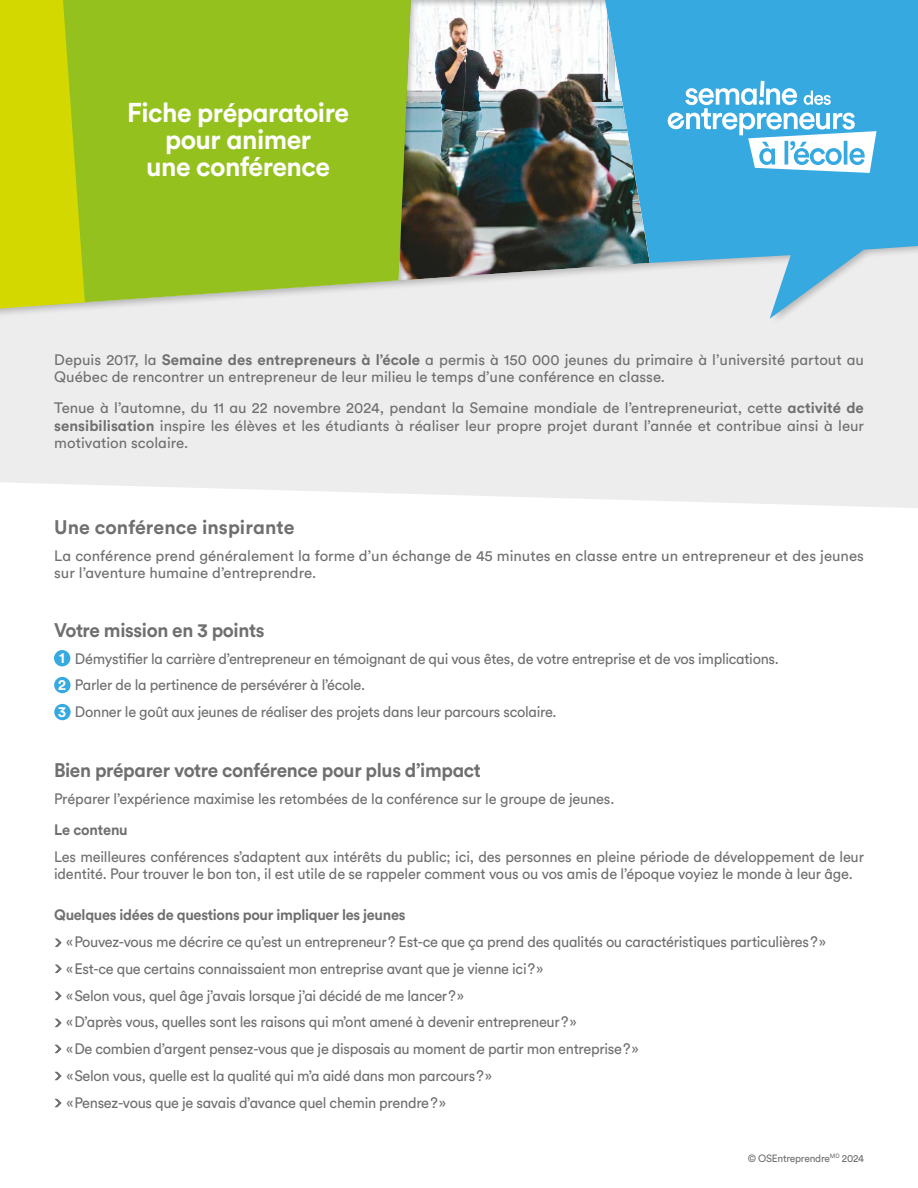
<style>
.page{position:relative;width:918px;height:1188px;background:#fff}
.page>*{position:absolute;margin:0;border:0;box-sizing:border-box;transform-origin:0 0}
.t1{font:700 27px/27px "Circular CM";letter-spacing:-.02em;color:#fff;text-align:center}
.t2{font:700 19.5px "Circular CM";letter-spacing:-.02em;color:#706f6f}
.t3{font:700 19.5px "Circular CM";color:#706f6f}
.t4{font:15px/26.7px "Circular CM";letter-spacing:-.02em;color:#706f6f}
.t5{font:15px/17.2px "Circular CM";color:#706f6f}
.t6{font:700 15px "Circular CM";letter-spacing:-.02em;color:#706f6f}
.t7{font:700 15px "Circular CM";color:#fff}
.t8{font:10.5px "Circular CM";letter-spacing:-.02em;color:#706f6f}
.s1{font-weight:700}
</style>
<div class="page">
<div style="left:0;top:325px;width:918px;height:183px;background:#ededed"></div>
<div style="left:0;top:0;width:918px;height:325px;background:#ededed"></div>
<div style="left:85px;top:0;width:329px;height:305px;background:#95c11f"></div>
<svg style="left:662px;top:0;width:256px;height:319px;fill:#36a9e1"></svg>
<div style="left:385px;top:0;width:277px;height:282px;background:#000;opacity:.25"></div>
<svg style="left:0;top:0;width:85px;height:309px;background:#cad406"></svg>
<svg style="left:667px;top:81px;width:210px;height:92px;background:#76c4ea"></svg>
<div style="left:54px;top:677px;width:17px;height:16px;background:#36a9e1;border-radius:50%"></div>
<div style="left:54px;top:650px;width:16px;height:16px;background:#36a9e1;border-radius:50%"></div>
<div style="left:54px;top:704px;width:17px;height:16px;background:#36a9e1;border-radius:50%"></div>
<svg style="left:55px;top:938px;width:7px;height:9px"></svg>
<svg style="left:55px;top:964px;width:7px;height:9px"></svg>
<svg style="left:54px;top:991px;width:8px;height:10px"></svg>
<svg style="left:54px;top:1018px;width:8px;height:10px"></svg>
<svg style="left:54px;top:1044px;width:8px;height:10px"></svg>
<svg style="left:54px;top:1071px;width:8px;height:10px"></svg>
<svg style="left:54px;top:1099px;width:8px;height:9px"></svg>
<h1 class="t1" style="left:127px;top:99px;width:223px">Fiche préparatoire pour animer<br>une conférence</h1>
<p class="t5" style="left:54px;top:351px;width:811px">Depuis 2017, la <span class="s1">Semaine des entrepreneurs à l’école</span> a permis à 150 000 jeunes du primaire à l’université partout au<br>Québec de rencontrer un entrepreneur de leur milieu le temps d’une conférence en classe.</p>
<p class="t4" style="left:54px;top:399px;width:811px;line-height:17.2px;text-align:justify">Tenue à l’automne, du 11 au 22 novembre 2024, pendant la Semaine mondiale de l’entrepreneuriat, cette <span class="s1">activité de sensibilisation</span> inspire les élèves et les étudiants à réaliser leur propre projet durant l’année et contribue ainsi à leur motivation scolaire.</p>
<h2 class="t3" style="left:54px;top:515px;width:242px">Une conférence inspirante</h2>
<p class="t5" style="left:54px;top:547px;width:811px">La conférence prend généralement la forme d’un échange de 45 minutes en classe entre un entrepreneur et des jeunes sur l’aventure humaine d’entreprendre.</p>
<h2 class="t2" style="left:54px;top:617px;width:212px">Votre mission en 3 points</h2>
<p class="t4" style="left:75px;top:645px;width:705px">Démystifier la carrière d’entrepreneur en témoignant de qui vous êtes, de votre entreprise et de vos implications.<br>Parler de la pertinence de persévérer à l’école.<br>Donner le goût aux jeunes de réaliser des projets dans leur parcours scolaire.</p>
<p class="t7" style="left:59px;top:648px;width:7px">1</p>
<p class="t7" style="left:58px;top:675px;width:9px">2</p>
<p class="t7" style="left:58px;top:702px;width:9px">3</p>
<h2 class="t2" style="left:54px;top:758px;width:428px">Bien préparer votre conférence pour plus d’impact</h2>
<p class="t4" style="left:54px;top:785px;width:562px">Préparer l’expérience maximise les retombées de la conférence sur le groupe de jeunes.</p>
<p class="t6" style="left:54px;top:820px;width:75px">Le contenu</p>
<p class="t4" style="left:54px;top:848px;width:812px;line-height:17.2px">Les meilleures conférences s’adaptent aux intérêts du public; ici, des personnes en pleine période de développement de leur identité. Pour trouver le bon ton, il est utile de se rappeler comment vous ou vos amis de l’époque voyiez le monde à leur âge.</p>
<p class="t6" style="left:54px;top:905px;width:353px">Quelques idées de questions pour impliquer les jeunes</p>
<p class="t4" style="left:66px;top:928px;width:761px">«Pouvez-vous me décrire ce qu’est un entrepreneur? Est-ce que ça prend des qualités ou caractéristiques particulières?» «Est-ce que certains connaissaient mon entreprise avant que je vienne ici?»<br>«Selon vous, quel âge j’avais lorsque j’ai décidé de me lancer?»<br>«D’après vous, quelles sont les raisons qui m’ont amené à devenir entrepreneur?»<br>«De combien d’argent pensez-vous que je disposais au moment de partir mon entreprise?»<br>«Selon vous, quelle est la qualité qui m’a aidé dans mon parcours?»<br>«Pensez-vous que je savais d’avance quel chemin prendre?»</p>
<p class="t8" style="left:748px;top:1151px;width:118px">© OSEntreprendre<sup>MD</sup> 2024</p>
</div>
